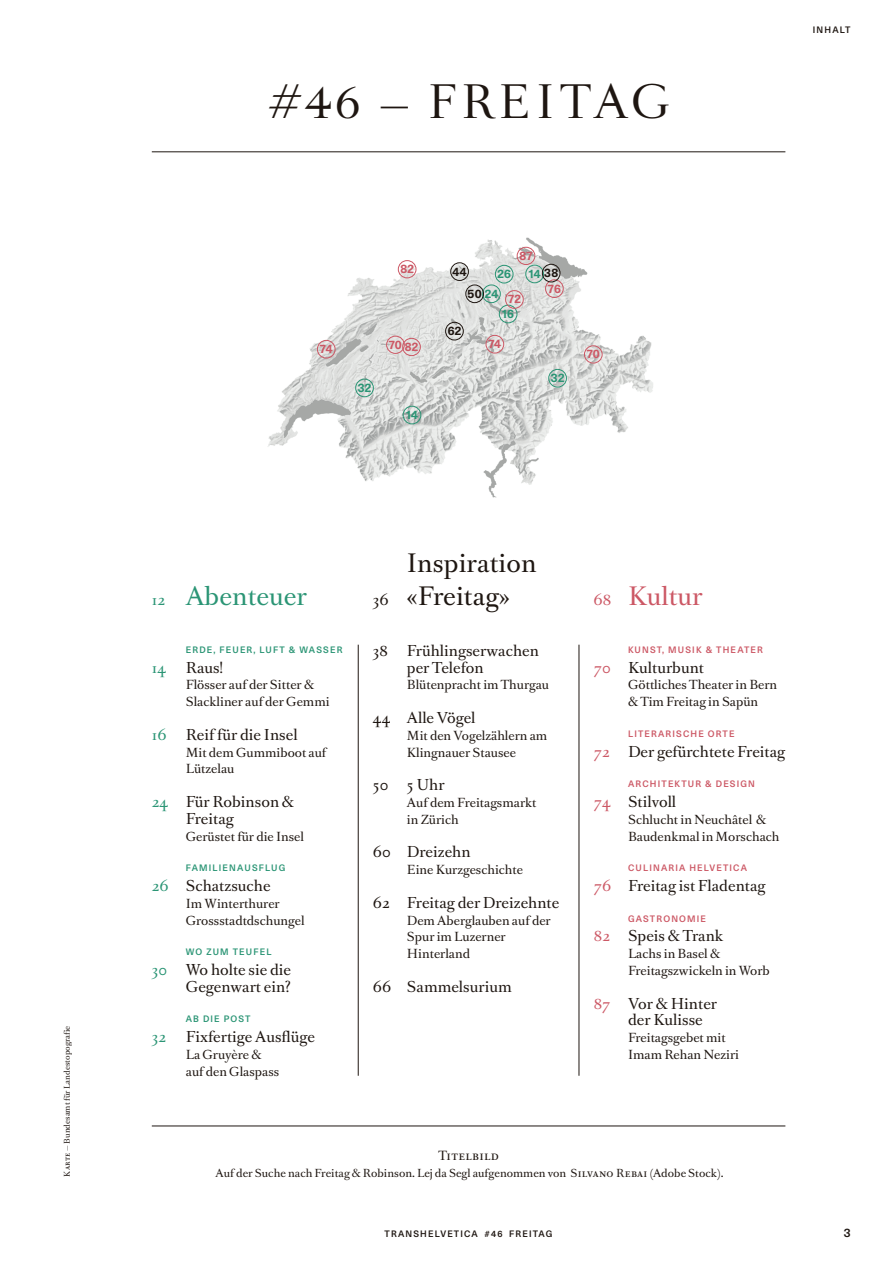
<style>
.page{position:relative;width:893px;height:1263px;background:#fff}
.page>*{position:absolute;margin:0;border:0;box-sizing:border-box;transform-origin:0 0}
.t1{font:41.25px "Romain Headline";letter-spacing:.075em;color:#1e1611}
.t2{font:24px/33.6px "Romain Text";letter-spacing:.005em;color:#1e1611}
.t3{font:24px "Romain Text";color:#2b9575}
.t4{font:24px "Romain Text";color:#cc5865}
.t5{font:14.25px/16.8px "Romain Text";color:#1e1611}
.t6{font:14.25px "Romain Text";color:#2b9575}
.t7{font:14.25px "Romain Text";color:#cc5865}
.t8{font:700 12px "Unica 77 LL";letter-spacing:.02em;color:#cc5865}
.t9{font:700 12px "Unica 77 LL";letter-spacing:.03em;color:#2b9575}
.t10{font:12px "Romain Text";letter-spacing:.03em;color:#1e1611}
.t11{font:700 12px "Unica 77 LL";letter-spacing:.03em;color:#1e1611}
.t12{font:500 12px "Unica 77 LL";color:#1e1611}
.t13{font:11.85px/16.8px "Romain Text";color:#1e1611}
.t14{font:10.5px "Romain Text";letter-spacing:.005em;color:#1e1611}
.t15{font:500 9px "Unica 77 LL";letter-spacing:.13em;color:#cc5865}
.t16{font:500 9px "Unica 77 LL";letter-spacing:.13em;color:#2b9575}
.t17{font:500 9px "Unica 77 LL";letter-spacing:.13em;color:#1e1611}
.t18{font:7.5px "Romain Text";letter-spacing:.005em;color:#1e1611}
.s1{color:#1e1611}
.s2{color:#2b9575}
.s3{font-size:14.4px}
.s4{color:#cc5865}
</style>
<div class="page">
<img style="left:268px;top:237px;width:385px;height:261px">
<div style="left:445px;top:322px;width:19px;height:18px;border:1px solid #1e1611;border-radius:50%"></div>
<hr style="left:152px;top:152px;width:633px;height:1px;background:#1e1611">
<div style="left:499px;top:305px;width:18px;height:18px;border:1px solid #2b9575;border-radius:50%"></div>
<div style="left:482px;top:285px;width:18px;height:18px;border:1px solid #2b9575;border-radius:50%"></div>
<div style="left:526px;top:265px;width:18px;height:18px;border:1px solid #2b9575;border-radius:50%"></div>
<div style="left:355px;top:379px;width:19px;height:18px;border:1px solid #2b9575;border-radius:50%"></div>
<div style="left:549px;top:369px;width:18px;height:18px;border:1px solid #2b9575;border-radius:50%"></div>
<div style="left:545px;top:280px;width:18px;height:18px;border:1px solid #cc5865;border-radius:50%"></div>
<div style="left:317px;top:340px;width:18px;height:18px;border:1px solid #cc5865;border-radius:50%"></div>
<div style="left:505px;top:290px;width:18px;height:18px;border:1px solid #cc5865;border-radius:50%"></div>
<div style="left:450px;top:263px;width:19px;height:18px;border:1px solid #1e1611;border-radius:50%"></div>
<hr style="left:358px;top:645px;width:1px;height:431px;background:#1e1611">
<hr style="left:579px;top:645px;width:1px;height:431px;background:#1e1611">
<hr style="left:152px;top:1126px;width:633px;height:1px;background:#1e1611">
<div style="left:386px;top:336px;width:18px;height:18px;border:1px solid #cc5865;border-radius:50%"></div>
<div style="left:495px;top:265px;width:18px;height:18px;border:1px solid #2b9575;border-radius:50%"></div>
<div style="left:398px;top:260px;width:18px;height:18px;border:1px solid #cc5865;border-radius:50%"></div>
<div style="left:466px;top:285px;width:18px;height:18px;border:1px solid #1e1611;border-radius:50%"></div>
<div style="left:403px;top:406px;width:18px;height:18px;border:1px solid #2b9575;border-radius:50%"></div>
<div style="left:517px;top:247px;width:18px;height:18px;border:1px solid #cc5865;border-radius:50%"></div>
<div style="left:584px;top:346px;width:18px;height:17px;border:1px solid #cc5865;border-radius:50%"></div>
<div style="left:486px;top:335px;width:18px;height:18px;border:1px solid #cc5865;border-radius:50%"></div>
<div style="left:402px;top:338px;width:19px;height:18px;border:1px solid #cc5865;border-radius:50%"></div>
<div style="left:542px;top:264px;width:18px;height:18px;border:1px solid #1e1611;border-radius:50%"></div>
<p class="t18" style="left:62px;top:1176px;width:152px;rotate:-90deg">Karte — Bundesamt für Landestopografie</p>
<h1 class="t1" style="left:268px;top:73px;width:403px">#46 — FREITAG</h1>
<p class="t8" style="left:320px;top:340px;width:14px">74</p>
<p class="t9" style="left:358px;top:379px;width:15px">32</p>
<p class="t8" style="left:400px;top:260px;width:15px">82</p>
<p class="t11" style="left:452px;top:263px;width:16px">44</p>
<p class="t9" style="left:497px;top:265px;width:15px">26</p>
<p class="t8" style="left:519px;top:247px;width:15px">87</p>
<p class="t9" style="left:529px;top:265px;width:31px">14 <span class="s1">38</span></p>
<p class="t11" style="left:468px;top:285px;width:32px">50 <span class="s2">24</span></p>
<p class="t8" style="left:508px;top:290px;width:14px">72</p>
<p class="t11" style="left:448px;top:322px;width:15px">62</p>
<p class="t9" style="left:502px;top:305px;width:13px">16</p>
<p class="t8" style="left:548px;top:280px;width:14px">76</p>
<p class="t8" style="left:405px;top:338px;width:15px">82</p>
<p class="t8" style="left:489px;top:335px;width:14px">74</p>
<p class="t8" style="left:389px;top:335px;width:15px">70</p>
<p class="t9" style="left:406px;top:406px;width:13px">14</p>
<p class="t9" style="left:551px;top:369px;width:15px">32</p>
<p class="t8" style="left:587px;top:345px;width:15px">70</p>
<p class="t17" style="left:813px;top:23px;width:39px">INHALT</p>
<h2 class="t3" style="left:152px;top:580px;width:157px"><span class="s3">12</span> Abenteuer</h2>
<p class="t16" style="left:186px;top:643px;width:158px">ERDE, FEUER, LUFT &amp; WASSER</p>
<p class="t6" style="left:152px;top:658px;width:16px">14</p>
<p class="t5" style="left:186px;top:659px;width:39px">Raus!</p>
<p class="t13" style="left:186px;top:677px;width:145px">Flösser auf der Sitter &amp;<br>Slackliner auf der Gemmi</p>
<p class="t6" style="left:152px;top:725px;width:16px">16</p>
<p class="t5" style="left:186px;top:726px;width:113px">Reif für die Insel</p>
<p class="t13" style="left:186px;top:744px;width:142px">Mit dem Gummiboot auf<br>Lützelau</p>
<p class="t5" style="left:186px;top:794px;width:110px;text-indent:-34px"><span class="s2">24</span> Für Robinson &amp;<br>Freitag</p>
<p class="t13" style="left:186px;top:828px;width:120px">Gerüstet für die Insel</p>
<p class="t16" style="left:186px;top:861px;width:101px">FAMILIENAUSFLUG</p>
<p class="t5" style="left:152px;top:878px;width:120px"><span class="s2">26</span> Schatzsuche</p>
<p class="t13" style="left:186px;top:895px;width:120px">Im Winterthurer<br>Grossstadtdschungel</p>
<p class="t16" style="left:186px;top:945px;width:87px">WO ZUM TEUFEL</p>
<p class="t6" style="left:152px;top:960px;width:17px">30</p>
<p class="t5" style="left:186px;top:962px;width:107px">Wo holte sie die<br>Gegenwart ein?</p>
<p class="t16" style="left:186px;top:1012px;width:66px">AB DIE POST</p>
<p class="t6" style="left:152px;top:1027px;width:16px">32</p>
<p class="t5" style="left:186px;top:1029px;width:131px">Fixfertige Ausflüge</p>
<p class="t13" style="left:186px;top:1046px;width:95px">La Gruyère &amp; auf den Glaspass</p>
<h2 class="t2" style="left:373px;top:547px;width:165px;text-indent:34px">Inspiration<br><span class="s3">36</span> «Freitag»</h2>
<p class="t5" style="left:373px;top:642px;width:17px">38</p>
<p class="t5" style="left:407px;top:642px;width:133px">Frühlingserwachen per Telefon</p>
<p class="t13" style="left:407px;top:677px;width:144px">Blütenpracht im Thurgau</p>
<p class="t5" style="left:373px;top:710px;width:104px">44 Alle Vögel</p>
<p class="t13" style="left:407px;top:727px;width:142px">Mit den Vogelzählern am<br>Klingnauer Stausee</p>
<p class="t5" style="left:373px;top:777px;width:17px">50</p>
<p class="t5" style="left:407px;top:777px;width:39px">5 Uhr</p>
<p class="t13" style="left:407px;top:794px;width:131px">Auf dem Freitagsmarkt in Zürich</p>
<p class="t5" style="left:373px;top:844px;width:99px">60 Dreizehn</p>
<p class="t13" style="left:407px;top:862px;width:118px">Eine Kurzgeschichte</p>
<p class="t5" style="left:373px;top:894px;width:188px">62 Freitag der Dreizehnte</p>
<p class="t13" style="left:407px;top:912px;width:145px">Dem Aberglauben auf der<br>Spur im Luzerner<br>Hinterland</p>
<p class="t5" style="left:373px;top:978px;width:140px">66 Sammelsurium</p>
<p class="t10" style="left:438px;top:1147px;width:62px">Titelbild</p>
<h2 class="t4" style="left:593px;top:580px;width:111px"><span class="s3">68</span> Kultur</h2>
<p class="t15" style="left:628px;top:643px;width:136px">KUNST, MUSIK &amp; THEATER</p>
<p class="t5" style="left:594px;top:659px;width:111px"><span class="s4">70</span> Kulturbunt</p>
<p class="t13" style="left:628px;top:677px;width:151px">Göttliches Theater in Bern &amp; Tim Freitag in Sapün</p>
<p class="t15" style="left:628px;top:727px;width:108px">LITERARISCHE ORTE</p>
<p class="t7" style="left:594px;top:742px;width:17px">72</p>
<p class="t5" style="left:628px;top:743px;width:159px">Der gefürchtete Freitag</p>
<p class="t15" style="left:628px;top:777px;width:128px">ARCHITEKTUR &amp; DESIGN</p>
<p class="t5" style="left:594px;top:794px;width:84px"><span class="s4">74</span> Stilvoll</p>
<p class="t13" style="left:628px;top:811px;width:153px">Schlucht in Neuchâtel &amp;<br>Baudenkmal in Morschach</p>
<p class="t15" style="left:628px;top:861px;width:121px">CULINARIA HELVETICA</p>
<p class="t5" style="left:594px;top:878px;width:173px"><span class="s4">76</span> Freitag ist Fladentag</p>
<p class="t15" style="left:628px;top:912px;width:79px">GASTRONOMIE</p>
<p class="t7" style="left:594px;top:927px;width:18px">82</p>
<p class="t5" style="left:628px;top:928px;width:97px">Speis &amp; Trank</p>
<p class="t13" style="left:628px;top:946px;width:143px">Lachs in Basel &amp;<br>Freitagszwickeln in Worb</p>
<p class="t5" style="left:628px;top:995px;width:91px;text-indent:-34px"><span class="s4">87</span> Vor &amp; Hinter der Kulisse</p>
<p class="t13" style="left:628px;top:1030px;width:113px">Freitagsgebet mit<br>Imam Rehan Neziri</p>
<p class="t14" style="left:216px;top:1166px;width:510px">Auf der Suche nach Freitag &amp; Robinson. Lej da Segl aufgenommen von Silvano Rebai (Adobe Stock).</p>
<p class="t17" style="left:385px;top:1227px;width:169px">TRANSHELVETICA #46 FREITAG</p>
<p class="t12" style="left:844px;top:1224px;width:8px">3</p>
</div>
